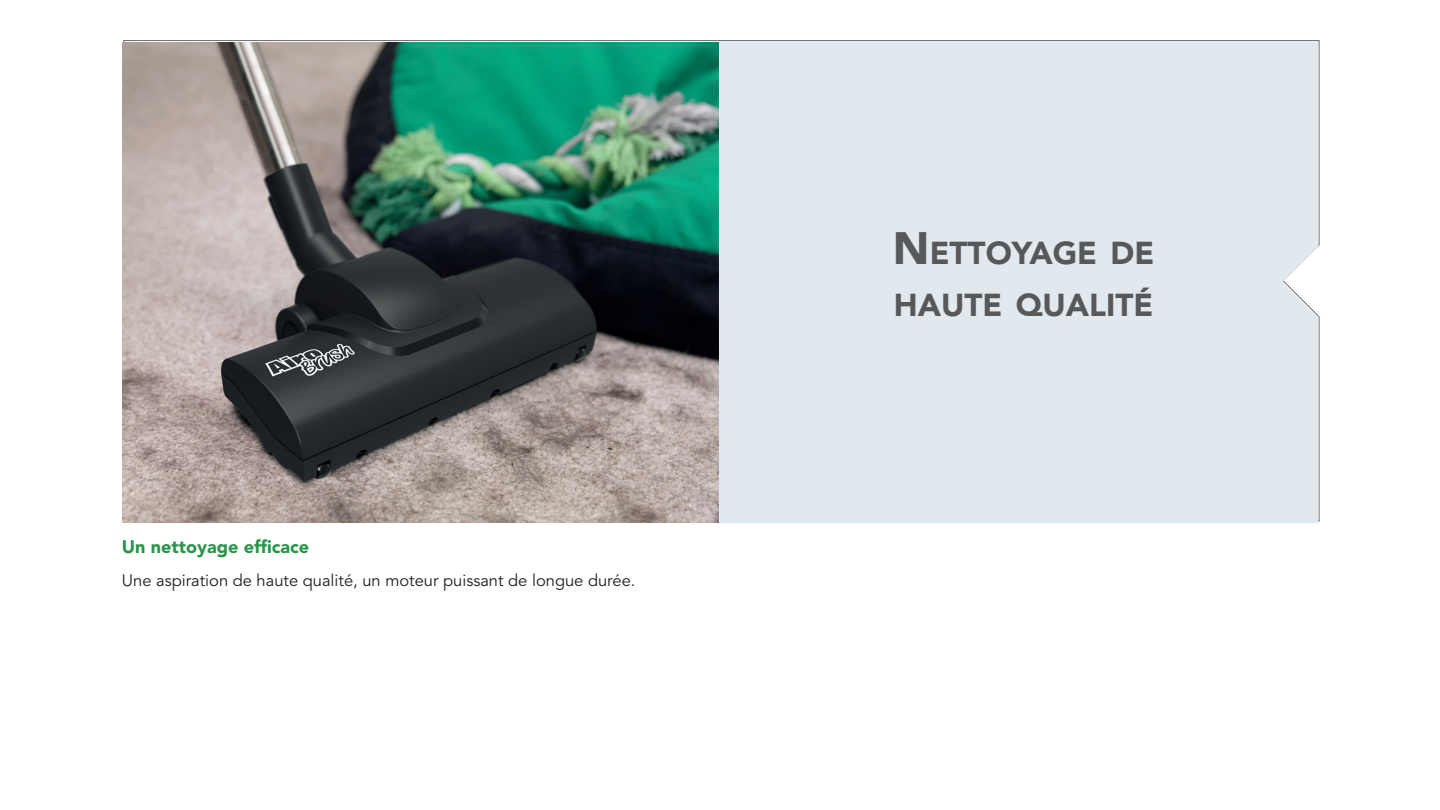
<style>
.page{position:relative;width:1440px;height:810px;background:#fff}
.page>*{position:absolute;margin:0;border:0;box-sizing:border-box;transform-origin:0 0}
.t1{font:900 31.5px/52.5px "Avenir LT Std";color:#57585a}
.t2{font:900 18px "Avenir LT Std";color:#29954a}
.t3{font:16.5px "Avenir LT Std";color:#231f20}
.s1{font-size:45px}
</style>
<div class="page">
<img style="left:122px;top:42px;width:596px;height:480px">
<div style="left:718px;top:41px;width:600px;height:482px;background:#e1e9ee"></div>
<p class="t2" style="left:122px;top:536px;width:189px">Un nettoyage efficace</p>
<p class="t3" style="left:122px;top:571px;width:515px">Une aspiration de haute qualité, un moteur puissant de longue durée.</p>
<h1 class="t1" style="left:893px;top:226px;width:262px"><span class="s1">N</span>ETTOYAGE DE<br>HAUTE QUALITÉ</h1>
</div>
